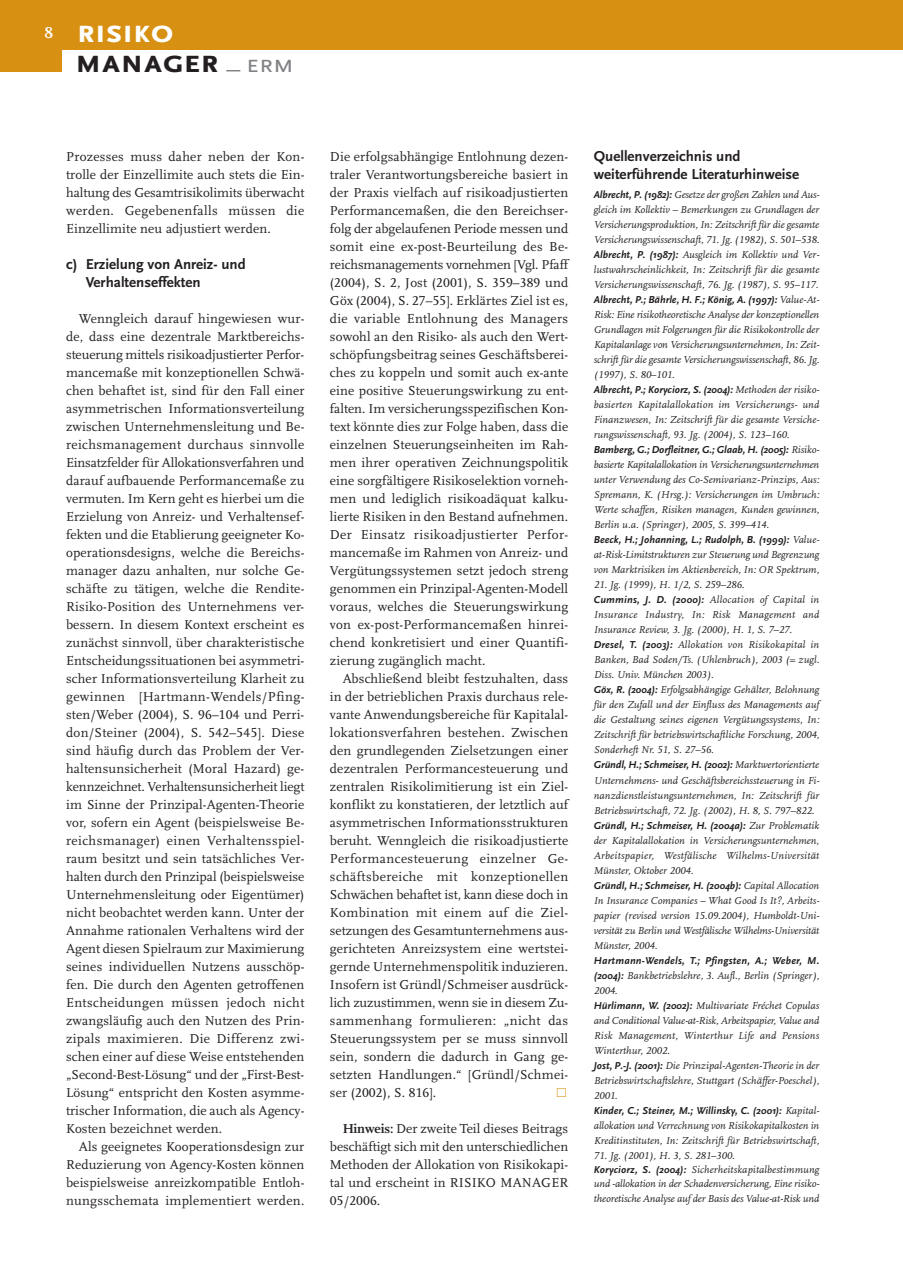
<style>
.page{position:relative;width:903px;height:1267px;background:#fff}
.page>*{position:absolute;margin:0;border:0;box-sizing:border-box;transform-origin:0 0}
.t1{font:700 33px/29.2px "Scala Sans Caps";letter-spacing:-.015em;color:#231f20;scale:1.1 1}
.t2{font:700 16.5px "Scala LF";color:#fff;scale:1.1 1}
.t3{font:700 15px/18px "Scala Sans";color:#231f20}
.t4{font:13.5px/18px "Scala LF";letter-spacing:.01em;color:#231f20;text-align:justify}
.t5{font:13.5px "Scala Bold Expert";color:#d89013}
.t6{font:italic 10.5px/15px "Scala LF";letter-spacing:.005em;color:#231f20;text-align:justify}
.t7{font:italic 700 10.5px "Scala Sans";letter-spacing:.005em;color:#231f20}
.s1{color:#fff}
.s2{font-weight:400;font-size:25.5px;color:#808285}
.s3{font-weight:700}
.s4{font-family:"Scala Sans";font-weight:700}
.s5{font-family:"Scala LF";font-weight:400}
</style>
<div class="page">
<svg style="left:0;top:0;width:902px;height:72px"></svg>
<p class="t2" style="left:45px;top:26px;width:9px">8</p>
<h1 class="t1" style="left:75px;top:16px;width:201px"><span class="s1">risiko </span>manager <span class="s2">_ erm</span></h1>
<p class="t4" style="left:66px;top:149px;width:240px">Prozesses muss daher neben der Kon&shy;trolle der Einzellimite auch stets die Ein&shy;haltung des Gesamtrisikolimits überwacht werden. Gegebenenfalls müssen die Einzellimite neu adjustiert werden.</p>
<p class="t3" style="left:86px;top:256px;width:161px;text-indent:-20px">c) Erzielung von Anreiz- und<br>Verhaltenseffekten</p>
<p class="t4" style="left:66px;top:311px;width:240px;text-indent:13px">Wenngleich darauf hingewiesen wur&shy;de, dass eine dezentrale Marktbereichs&shy;steuerung mittels risikoadjustierter Perfor&shy;mancemaße mit konzeptionellen Schwä&shy;chen behaftet ist, sind für den Fall einer asymmetrischen Informationsverteilung zwischen Unternehmensleitung und Be&shy;reichsmanagement durchaus sinnvolle Einsatzfelder für Allokationsverfahren und darauf aufbauende Performancemaße zu vermuten. Im Kern geht es hierbei um die Erzielung von Anreiz- und Verhaltensef&shy;fekten und die Etablierung geeigneter Ko&shy;operationsdesigns, welche die Bereichs&shy;manager dazu anhalten, nur solche Ge&shy;schäfte zu tätigen, welche die Rendite-Risiko-Position des Unternehmens ver&shy;bessern. In diesem Kontext erscheint es zunächst sinnvoll, über charakteristische Entscheidungssituationen bei asymmetri&shy;scher Informationsverteilung Klarheit zu gewinnen [Hartmann-Wendels/Pfing&shy;sten/Weber (2004), S. 96–104 und Perri&shy;don/Steiner (2004), S. 542–545]. Diese sind häufig durch das Problem der Ver&shy;haltensunsicherheit (Moral Hazard) ge&shy;kennzeichnet. Verhaltensunsicherheit liegt im Sinne der Prinzipal-Agenten-Theorie vor, sofern ein Agent (beispielsweise Be&shy;reichsmanager) einen Verhaltensspiel&shy;raum besitzt und sein tatsächliches Ver&shy;halten durch den Prinzipal (beispielsweise Unternehmensleitung oder Eigentümer) nicht beobachtet werden kann. Unter der Annahme rationalen Verhaltens wird der Agent diesen Spielraum zur Maximierung seines individuellen Nutzens ausschöp&shy;fen. Die durch den Agenten getroffenen Entscheidungen müssen jedoch nicht zwangsläufig auch den Nutzen des Prin&shy;zipals maximieren. Die Differenz zwi&shy;schen einer auf diese Weise entstehenden „Second-Best-Lösung“ und der „First-Best-Lösung“ entspricht den Kosten asymme&shy;trischer Information, die auch als Agency-Kosten bezeichnet werden.</p>
<p class="t4" style="left:66px;top:1139px;width:240px;text-indent:13px">Als geeignetes Kooperationsdesign zur Reduzierung von Agency-Kosten können beispielsweise anreizkompatible Entloh&shy;nungsschemata implementiert werden.</p>
<p class="t4" style="left:330px;top:149px;width:240px">Die erfolgsabhängige Entlohnung dezen&shy;traler Verantwortungsbereiche basiert in der Praxis vielfach auf risikoadjustierten Performancemaßen, die den Bereichser&shy;folg der abgelaufenen Periode messen und somit eine ex-post-Beurteilung des Be&shy;reichsmanagements vornehmen [Vgl. Pfaff (2004), S. 2, Jost (2001), S. 359–389 und Göx (2004), S. 27–55]. Erklärtes Ziel ist es, die variable Entlohnung des Managers sowohl an den Risiko- als auch den Wert&shy;schöpfungsbeitrag seines Geschäftsberei&shy;ches zu koppeln und somit auch ex-ante eine positive Steuerungswirkung zu ent&shy;falten. Im versicherungsspezifischen Kon&shy;text könnte dies zur Folge haben, dass die einzelnen Steuerungseinheiten im Rah&shy;men ihrer operativen Zeichnungspolitik eine sorgfältigere Risikoselektion vorneh&shy;men und lediglich risikoadäquat kalku&shy;lierte Risiken in den Bestand aufnehmen.<br>Der Einsatz risikoadjustierter Perfor&shy;mancemaße im Rahmen von Anreiz- und Vergütungssystemen setzt jedoch streng genommen ein Prinzipal-Agenten-Modell voraus, welches die Steuerungswirkung von ex-post-Performancemaßen hinrei&shy;chend konkretisiert und einer Quantifi&shy;zierung zugänglich macht.</p>
<p class="t4" style="left:330px;top:671px;width:240px;text-indent:13px">Abschließend bleibt festzuhalten, dass in der betrieblichen Praxis durchaus rele&shy;vante Anwendungsbereiche für Kapitalal&shy;lokationsverfahren bestehen. Zwischen den grundlegenden Zielsetzungen einer dezentralen Performancesteuerung und zentralen Risikolimitierung ist ein Ziel&shy;konflikt zu konstatieren, der letztlich auf asymmetrischen Informationsstrukturen beruht. Wenngleich die risikoadjustierte Performancesteuerung einzelner Ge&shy;schäftsbereiche mit konzeptionellen Schwächen behaftet ist, kann diese doch in Kombination mit einem auf die Ziel&shy;setzungen des Gesamtunternehmens aus&shy;gerichteten Anreizsystem eine wertstei&shy;gernde Unternehmenspolitik induzieren.<br>Insofern ist Gründl/Schmeiser ausdrück&shy;lich zuzustimmen, wenn sie in diesem Zu&shy;sammenhang formulieren: „nicht das Steuerungssystem per se muss sinnvoll sein, sondern die dadurch in Gang ge&shy;setzten Handlungen.“ [Gründl/Schmei&shy;ser (2002), S. 816].</p>
<p class="t5" style="left:554px;top:1084px;width:15px">q</p>
<p class="t4" style="left:330px;top:1121px;width:240px;text-indent:13px"><span class="s3">Hinweis:</span> Der zweite Teil dieses Beitrags beschäftigt sich mit den unterschiedlichen Methoden der Allokation von Risikokapi&shy;tal und erscheint in RISIKO MANAGER 05/2006.</p>
<p class="t3" style="left:593px;top:148px;width:207px">Quellenverzeichnis und weiterführende Literaturhinweise</p>
<p class="t6" style="left:593px;top:188px;width:227px"><span class="s4">Albrecht, P. (1982):</span> Gesetze der großen Zahlen und Aus&shy;gleich im Kollektiv – Bemerkungen zu Grundlagen der Versicherungsproduktion, In: Zeitschrift für die gesamte Versicherungswissenschaft, 71. Jg. (1982), S. 501–538.<br><span class="s4">Albrecht, P. (1987):</span> Ausgleich im Kollektiv und Ver&shy;lustwahrscheinlichkeit, In: Zeitschrift für die gesamte Versicherungswissenschaft, 76. Jg. (1987), S. 95–117.</p>
<p class="t7" style="left:593px;top:296px;width:227px">Albrecht, P.; Bährle, H. F.; König, A. (1997): <span class="s5">Value-At-</span></p>
<p class="t6" style="left:593px;top:308px;width:227px">Risk: Eine risikotheoretische Analyse der konzeptionellen Grundlagen mit Folgerungen für die Risikokontrolle der Kapitalanlage von Versicherungsunternehmen, In: Zeit&shy;schrift für die gesamte Versicherungswissenschaft, 86. Jg. (1997), S. 80–101.</p>
<p class="t7" style="left:593px;top:386px;width:227px">Albrecht, P.; Koryciorz, S. (2004): <span class="s5">Methoden der risiko-</span></p>
<p class="t6" style="left:593px;top:398px;width:227px">basierten Kapitalallokation im Versicherungs- und Finanzwesen, In: Zeitschrift für die gesamte Versiche&shy;rungswissenschaft, 93. Jg. (2004), S. 123–160.</p>
<p class="t7" style="left:593px;top:446px;width:227px">Bamberg, G.; Dorfleitner, G.; Glaab, H. (2005): <span class="s5">Risiko-</span></p>
<p class="t6" style="left:593px;top:458px;width:227px">basierte Kapitalallokation in Versicherungsunternehmen unter Verwendung des Co-Semivarianz-Prinzips, Aus:<br>Spremann, K. (Hrsg.): Versicherungen im Umbruch:<br>Werte schaffen, Risiken managen, Kunden gewinnen, Berlin u.a. (Springer), 2005, S. 399–414.</p>
<p class="t7" style="left:593px;top:536px;width:227px">Beeck, H.; Johanning, L.; Rudolph, B. (1999): <span class="s5">Value-</span></p>
<p class="t6" style="left:593px;top:548px;width:227px">at-Risk-Limitstrukturen zur Steuerung und Begrenzung von Marktrisiken im Aktienbereich, In: OR Spektrum,</p>
<p class="t6" style="left:593px;top:578px;width:227px;text-align:left">21. Jg. (1999), H. 1/2, S. 259–286.<br><span class="s4">Cummins, J. D. (2000):</span> Allocation of Capital in Insurance Industry, In: Risk Management and Insurance Review, 3. Jg. (2000), H. 1, S. 7–27.<br><span class="s4">Dresel, T. (2003):</span> Allokation von Risikokapital in Banken, Bad Soden/Ts. (Uhlenbruch), 2003 (= zugl.<br>Diss. Univ. München 2003).<br><span class="s4">Göx, R. (2004):</span> Erfolgsabhängige Gehälter, Belohnung für den Zufall und der Einfluss des Managements auf die Gestaltung seines eigenen Vergütungssystems, In:<br>Zeitschrift für betriebswirtschaftliche Forschung, 2004, Sonderheft Nr. 51, S. 27–56.</p>
<p class="t7" style="left:593px;top:761px;width:227px">Gründl, H.; Schmeiser, H. (2002): <span class="s5">Marktwertorientierte</span></p>
<p class="t6" style="left:593px;top:773px;width:227px">Unternehmens- und Geschäftsbereichssteuerung in Fi&shy;nanzdienstleistungsunternehmen, In: Zeitschrift für Betriebswirtschaft, 72. Jg. (2002), H. 8, S. 797–822.</p>
<p class="t7" style="left:593px;top:821px;width:227px">Gründl, H.; Schmeiser, H. (2004a): <span class="s5">Zur Problematik</span></p>
<p class="t6" style="left:593px;top:833px;width:227px">der Kapitalallokation in Versicherungsunternehmen, Arbeitspapier, Westfälische Wilhelms-Universität Münster, Oktober 2004.</p>
<p class="t7" style="left:593px;top:881px;width:227px">Gründl, H.; Schmeiser, H. (2004b): <span class="s5">Capital Allocation</span></p>
<p class="t6" style="left:593px;top:893px;width:227px">In Insurance Companies – What Good Is It?, Arbeits&shy;papier (revised version 15.09.2004), Humboldt-Uni&shy;versität zu Berlin und Westfälische Wilhelms-Universität Münster, 2004.</p>
<p class="t7" style="left:593px;top:956px;width:227px">Hartmann-Wendels, T.; Pfingsten, A.; Weber, M.</p>
<p class="t6" style="left:593px;top:968px;width:227px;text-align:left"><span class="s4">(2004):</span> Bankbetriebslehre, 3. Aufl., Berlin (Springer), 2004.<br><span class="s4">Hürlimann, W. (2002):</span> Multivariate Fréchet Copulas and Conditional Value-at-Risk, Arbeitspapier, Value and Risk Management, Winterthur Life and Pensions Winterthur, 2002.<br><span class="s4">Jost, P.-J. (2001):</span> Die Prinzipal-Agenten-Theorie in der Betriebswirtschaftslehre, Stuttgart (Schäffer-Poeschel), 2001.</p>
<p class="t7" style="left:593px;top:1106px;width:227px">Kinder, C.; Steiner, M.; Willinsky, C. (2001): <span class="s5">Kapital-</span></p>
<p class="t6" style="left:593px;top:1118px;width:227px">allokation und Verrechnung von Risikokapitalkosten in<br>Kreditinstituten, In: Zeitschrift für Betriebswirtschaft,</p>
<p class="t6" style="left:593px;top:1148px;width:227px;line-height:14.4px;text-align:left">71. Jg. (2001), H. 3, S. 281–300.<br><span class="s4">Koryciorz, S. (2004):</span> Sicherheitskapitalbestimmung und -allokation in der Schadenversicherung, Eine risiko&shy;theoretische Analyse auf der Basis des Value-at-Risk und</p>
</div>
